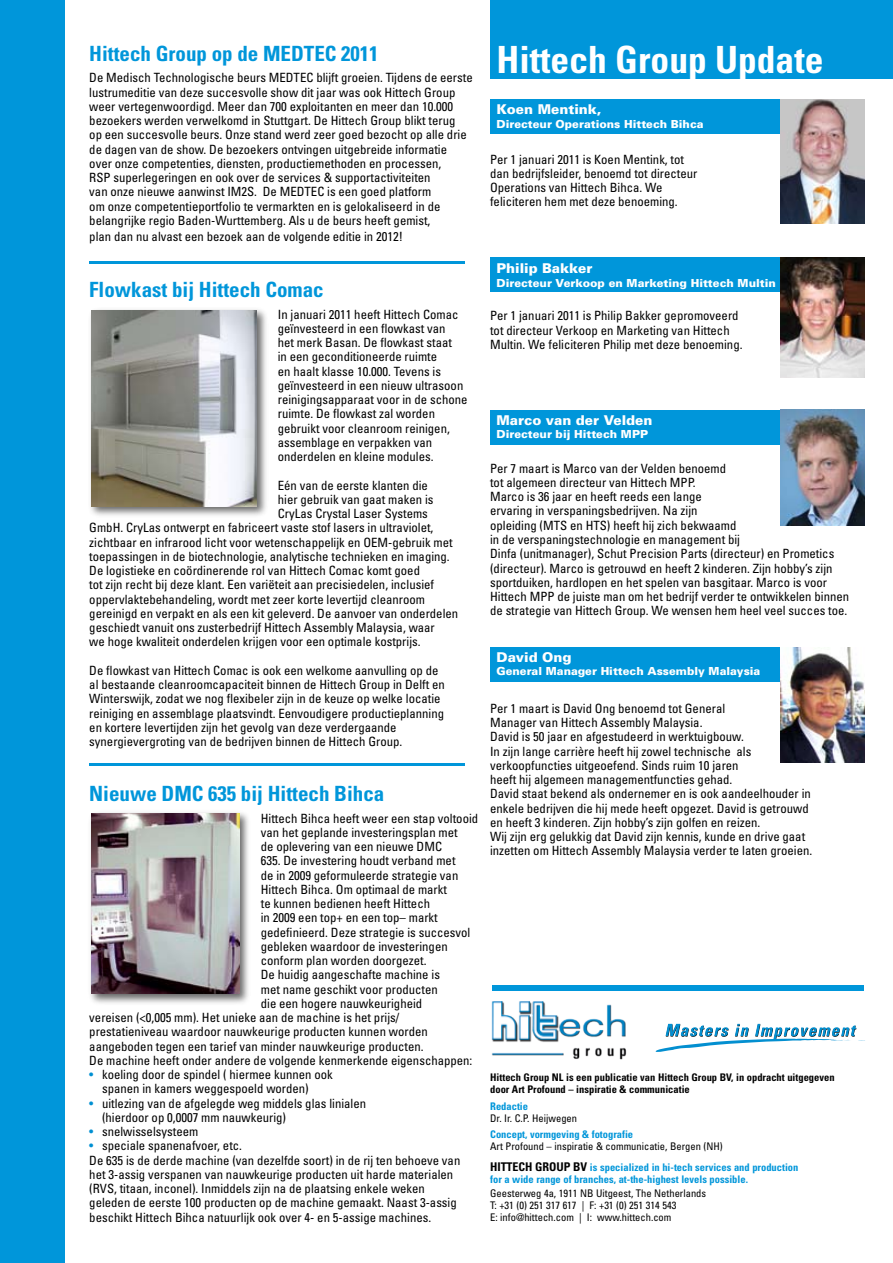
<style>
.page{position:relative;width:893px;height:1263px;background:#fff}
.page>*{position:absolute;margin:0;border:0;box-sizing:border-box;transform-origin:0 0}
.t1{font:700 condensed 37.5px "Univers";color:#fff}
.t2{font:700 condensed 21px "Univers";color:#0096da}
.t3{font:900 13.5px "Univers";color:#fff}
.t4{font:condensed 12.75px/14.2px "Univers";color:#000}
.t5{font:700 condensed 12px "Univers";color:#000}
.t6{font:900 11.1px "Univers";color:#fff}
.t7{font:condensed 10.5px/12px "Univers";color:#000}
.t8{font:700 condensed 10.5px/12px "Univers";color:#0096da}
.t9{font:700 condensed 10.5px/12px "Univers";color:#000}
.s1{color:#0090d2}
.s2{font-size:12px;color:#000}
</style>
<div class="page">
<div style="left:0;top:0;width:65px;height:1263px;background:#0096da"></div>
<img style="left:491px;top:1002px;width:136px;height:58px">
<div style="left:492px;top:985px;width:372px;height:6px;background:#0096da"></div>
<div style="left:490px;top:0;width:403px;height:79px;background:#0096da"></div>
<svg style="left:655px;top:1024px;width:210px;height:28px"></svg>
<div style="left:490px;top:99px;width:297px;height:35px;background:#0096da"></div>
<img style="left:780px;top:99px;width:85px;height:124px">
<div style="left:490px;top:257px;width:294px;height:35px;background:#0096da"></div>
<img style="left:780px;top:257px;width:85px;height:120px">
<hr style="left:89px;top:261px;width:376px;height:3px;background:#0096da">
<div style="left:490px;top:410px;width:295px;height:34px;background:#0096da"></div>
<img style="left:780px;top:410px;width:85px;height:115px">
<div style="left:490px;top:647px;width:295px;height:35px;background:#0096da"></div>
<img style="left:780px;top:647px;width:85px;height:115px">
<div style="left:88px;top:307px;width:181px;height:211px;background:#000;opacity:.6"></div>
<img style="left:91px;top:310px;width:166px;height:196px">
<hr style="left:89px;top:763px;width:376px;height:2px;background:#0096da">
<div style="left:88px;top:810px;width:164px;height:196px;background:#000;opacity:.6"></div>
<img style="left:91px;top:813px;width:149px;height:181px">
<h2 class="t2" style="left:89px;top:40px;width:291px">Hittech Group op de MEDTEC 2011</h2>
<p class="t4" style="left:89px;top:70px;width:385px">De Medisch Technologische beurs MEDTEC blijft groeien. Tijdens de eerste lustrumeditie van deze succesvolle show dit jaar was ook Hittech Group weer vertegenwoordigd. Meer dan 700 exploitanten en meer dan 10.000 bezoekers werden verwelkomd in Stuttgart. De Hittech Group blikt terug<br>op een succesvolle beurs. Onze stand werd zeer goed bezocht op alle drie de dagen van de show. De bezoekers ontvingen uitgebreide informatie over onze competenties, diensten, productiemethoden en processen,<br>RSP superlegeringen en ook over de services &amp; supportactiviteiten<br>van onze nieuwe aanwinst IM2S. De MEDTEC is een goed platform<br>om onze competentieportfolio te vermarkten en is gelokaliseerd in de belangrijke regio Baden-Wurttemberg. Als u de beurs heeft gemist,</p>
<p class="t4" style="left:89px;top:229px;width:315px">plan dan nu alvast een bezoek aan de volgende editie in 2012!</p>
<h2 class="t2" style="left:89px;top:276px;width:236px">Flowkast bij Hittech Comac</h2>
<p class="t4" style="left:278px;top:307px;width:191px">In januari 2011 heeft Hittech Comac geïnvesteerd in een flowkast van<br>het merk Basan. De flowkast staat<br>in een geconditioneerde ruimte<br>en haalt klasse 10.000. Tevens is geïnvesteerd in een nieuw ultrasoon reinigingsapparaat voor in de schone ruimte. De flowkast zal worden gebruikt voor cleanroom reinigen, assemblage en verpakken van onderdelen en kleine modules.</p>
<p class="t4" style="left:278px;top:478px;width:152px">Eén van de eerste klanten die</p>
<p class="t4" style="left:278px;top:492px;width:157px">hier gebruik van gaat maken is</p>
<p class="t4" style="left:278px;top:506px;width:152px">CryLas Crystal Laser Systems</p>
<p class="t4" style="left:89px;top:520px;width:346px">GmbH. CryLas ontwerpt en fabriceert vaste stof lasers in ultraviolet,</p>
<p class="t4" style="left:89px;top:535px;width:365px">zichtbaar en infrarood licht voor wetenschappelijk en OEM-gebruik met</p>
<p class="t4" style="left:89px;top:549px;width:362px">toepassingen in de biotechnologie, analytische technieken en imaging.</p>
<p class="t4" style="left:89px;top:563px;width:332px">De logistieke en coördinerende rol van Hittech Comac komt goed</p>
<p class="t4" style="left:89px;top:577px;width:346px">tot zijn recht bij deze klant. Een variëteit aan precisiedelen, inclusief</p>
<p class="t4" style="left:89px;top:592px;width:337px">oppervlaktebehandeling, wordt met zeer korte levertijd cleanroom</p>
<p class="t4" style="left:89px;top:606px;width:370px">gereinigd en verpakt en als een kit geleverd. De aanvoer van onderdelen</p>
<p class="t4" style="left:89px;top:620px;width:347px">geschiedt vanuit ons zusterbedrijf Hittech Assembly Malaysia, waar</p>
<p class="t4" style="left:89px;top:634px;width:333px">we hoge kwaliteit onderdelen krijgen voor een optimale kostprijs.</p>
<p class="t4" style="left:89px;top:663px;width:357px">De flowkast van Hittech Comac is ook een welkome aanvulling op de al bestaande cleanroomcapaciteit binnen de Hittech Group in Delft en Winterswijk, zodat we nog flexibeler zijn in de keuze op welke locatie reiniging en assemblage plaatsvindt. Eenvoudigere productieplanning en kortere levertijden zijn het gevolg van deze verdergaande synergievergroting van de bedrijven binnen de Hittech Group.</p>
<h2 class="t2" style="left:89px;top:780px;width:297px">Nieuwe DMC 635 bij Hittech Bihca</h2>
<p class="t4" style="left:261px;top:811px;width:219px">Hittech Bihca heeft weer een stap voltooid</p>
<p class="t4" style="left:261px;top:825px;width:198px">van het geplande investeringsplan met</p>
<p class="t4" style="left:261px;top:839px;width:183px">de oplevering van een nieuwe DMC</p>
<p class="t4" style="left:261px;top:853px;width:196px">635. De investering houdt verband met</p>
<p class="t4" style="left:261px;top:868px;width:199px">de in 2009 geformuleerde strategie van</p>
<p class="t4" style="left:261px;top:882px;width:188px">Hittech Bihca. Om optimaal de markt</p>
<p class="t4" style="left:261px;top:896px;width:171px">te kunnen bedienen heeft Hittech</p>
<p class="t4" style="left:261px;top:910px;width:179px">in 2009 een top+ en een top– markt</p>
<p class="t4" style="left:261px;top:925px;width:211px">gedefinieerd. Deze strategie is succesvol</p>
<p class="t4" style="left:261px;top:939px;width:188px">gebleken waardoor de investeringen</p>
<p class="t4" style="left:261px;top:953px;width:167px">conform plan worden doorgezet.</p>
<p class="t4" style="left:261px;top:967px;width:181px">De huidig aangeschafte machine is</p>
<p class="t4" style="left:261px;top:982px;width:179px">met name geschikt voor producten</p>
<p class="t4" style="left:261px;top:996px;width:163px">die een hogere nauwkeurigheid</p>
<p class="t4" style="left:89px;top:1010px;width:312px">vereisen (&lt;0,005 mm). Het unieke aan de machine is het prijs/</p>
<p class="t4" style="left:89px;top:1024px;width:340px">prestatieniveau waardoor nauwkeurige producten kunnen worden</p>
<p class="t4" style="left:89px;top:1039px;width:336px">aangeboden tegen een tarief van minder nauwkeurige producten.</p>
<p class="t4" style="left:89px;top:1053px;width:385px">De machine heeft onder andere de volgende kenmerkende eigenschappen:</p>
<p class="t4" style="left:102px;top:1067px;width:232px;text-indent:-13px"><span class="s1">•</span> koeling door de spindel ( hiermee kunnen ook spanen in kamers weggespoeld worden)</p>
<p class="t4" style="left:102px;top:1096px;width:266px;text-indent:-13px"><span class="s1">•</span> uitlezing van de afgelegde weg middels glas linialen (hierdoor op 0,0007 mm nauwkeurig)</p>
<p class="t4" style="left:89px;top:1124px;width:111px"><span class="s1">•</span> snelwisselsysteem</p>
<p class="t4" style="left:89px;top:1138px;width:373px"><span class="s1">•</span> speciale spanenafvoer, etc.<br>De 635 is de derde machine (van dezelfde soort) in de rij ten behoeve van het 3-assig verspanen van nauwkeurige producten uit harde materialen (RVS, titaan, inconel). Inmiddels zijn na de plaatsing enkele weken geleden de eerste 100 producten op de machine gemaakt. Naast 3-assig beschikt Hittech Bihca natuurlijk ook over 4- en 5-assige machines.</p>
<h1 class="t1" style="left:496px;top:36px;width:329px">Hittech Group Update</h1>
<p class="t3" style="left:496px;top:101px;width:107px">Koen Mentink,</p>
<p class="t6" style="left:496px;top:117px;width:209px">Directeur Operations Hittech Bihca</p>
<p class="t4" style="left:490px;top:152px;width:209px">Per 1 januari 2011 is Koen Mentink, tot dan bedrijfsleider, benoemd tot directeur Operations van Hittech Bihca. We feliciteren hem met deze benoeming.</p>
<p class="t3" style="left:496px;top:260px;width:97px">Philip Bakker</p>
<p class="t6" style="left:496px;top:276px;width:281px">Directeur Verkoop en Marketing Hittech Multin</p>
<p class="t4" style="left:490px;top:309px;width:254px">Per 1 januari 2011 is Philip Bakker gepromoveerd tot directeur Verkoop en Marketing van Hittech<br>Multin. We feliciteren Philip met deze benoeming.</p>
<p class="t3" style="left:496px;top:411px;width:157px">Marco van der Velden</p>
<p class="t6" style="left:496px;top:427px;width:153px">Directeur bij Hittech MPP</p>
<p class="t4" style="left:490px;top:461px;width:361px">Per 7 maart is Marco van der Velden benoemd<br>tot algemeen directeur van Hittech MPP.<br>Marco is 36 jaar en heeft reeds een lange<br>ervaring in verspaningsbedrijven. Na zijn<br>opleiding (MTS en HTS) heeft hij zich bekwaamd<br>in de verspaningstechnologie en management bij<br>Dinfa (unitmanager), Schut Precision Parts (directeur) en Prometics (directeur). Marco is getrouwd en heeft 2 kinderen. Zijn hobby’s zijn sportduiken, hardlopen en het spelen van basgitaar. Marco is voor Hittech MPP de juiste man om het bedrijf verder te ontwikkelen binnen de strategie van Hittech Group. We wensen hem heel veel succes toe.</p>
<p class="t3" style="left:496px;top:649px;width:76px">David Ong</p>
<p class="t6" style="left:496px;top:665px;width:265px">General Manager Hittech Assembly Malaysia</p>
<p class="t4" style="left:490px;top:701px;width:324px">Per 1 maart is David Ong benoemd tot General<br>Manager van Hittech Assembly Malaysia.<br>David is 50 jaar en afgestudeerd in werktuigbouw.<br>In zijn lange carrière heeft hij zowel technische als verkoopfuncties uitgeoefend. Sinds ruim 10 jaren<br>heeft hij algemeen managementfuncties gehad.<br>David staat bekend als ondernemer en is ook aandeelhouder in enkele bedrijven die hij mede heeft opgezet. David is getrouwd en heeft 3 kinderen. Zijn hobby’s zijn golfen en reizen.<br>Wij zijn erg gelukkig dat David zijn kennis, kunde en drive gaat inzetten om Hittech Assembly Malaysia verder te laten groeien.</p>
<p class="t9" style="left:490px;top:1071px;width:346px">Hittech Group NL is een publicatie van Hittech Group BV, in opdracht uitgegeven door Art Profound – inspiratie &amp; communicatie</p>
<p class="t8" style="left:490px;top:1100px;width:39px">Redactie</p>
<p class="t7" style="left:490px;top:1112px;width:88px">Dr. Ir. C.P. Heijwegen</p>
<p class="t8" style="left:490px;top:1128px;width:145px">Concept, vormgeving &amp; fotografie</p>
<p class="t7" style="left:490px;top:1140px;width:234px">Art Profound – inspiratie &amp; communicatie, Bergen (NH)</p>
<p class="t5" style="left:490px;top:1160px;width:14px">Hittech</p>
<p class="t8" style="left:490px;top:1161px;width:310px;text-indent:45px"><span class="s2">Group BV</span> is specialized in hi-tech services and production for a wide range of branches, at‑the‑highest levels possible.</p>
<p class="t7" style="left:490px;top:1187px;width:217px">Geesterweg 4a, 1911 NB Uitgeest, The Netherlands<br>T: +31 (0) 251 317 617 | F: +31 (0) 251 314 543<br>E: info@hittech.com | I: www.hittech.com</p>
</div>
